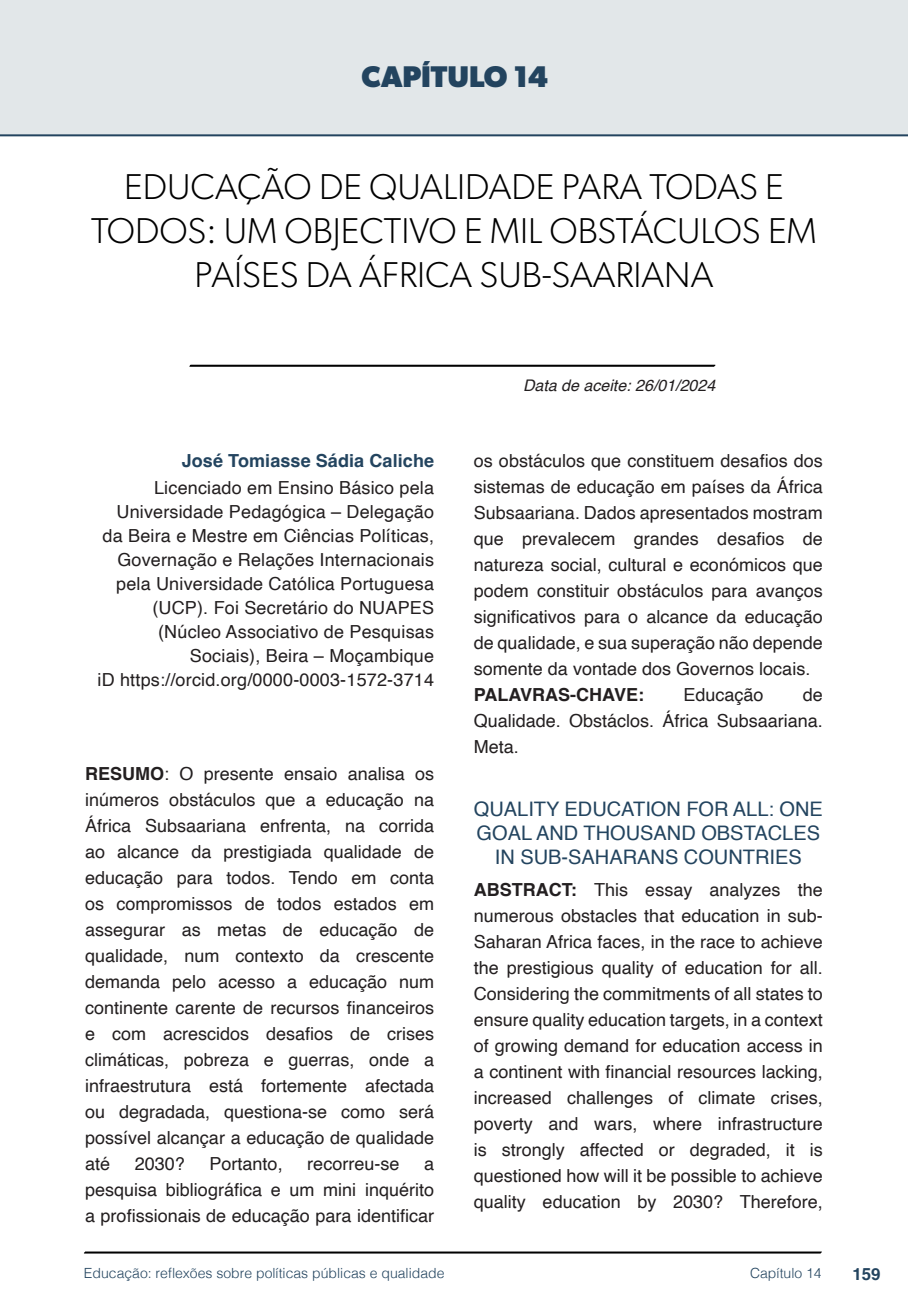
<style>
.page{position:relative;width:908px;height:1304px;background:#fff}
.page>*{position:absolute;margin:0;border:0;box-sizing:border-box;transform-origin:0 0}
.t1{font:300 36px/44px "Gibson";color:#000;text-align:center}
.t2{font:700 30px "Gibson";color:#23445f}
.t3{font:20px/24px "Helvetica";color:#23445f;text-align:center}
.t4{font:18px/26px "Helvetica";letter-spacing:.01em;color:#231f20;text-align:justify}
.t5{font:700 18px "Helvetica";letter-spacing:.005em;color:#23445f}
.t6{font:700 18px "Helvetica";color:#231f20}
.t7{font:700 16.8px "Helvetica";color:#23445f}
.t8{font:italic 16px "Helvetica";color:#231f20}
.t9{font:300 14px "Helvetica";color:#23445f}
.s1{font-weight:700}
</style>
<div class="page">
<svg style="left:84px;top:1251px;width:737px;height:3px;background:#515151"></svg>
<svg style="left:189px;top:364px;width:526px;height:3px;background:#4f4f4f"></svg>
<div style="left:0;top:0;width:907px;height:136px;background:#e2e7e9"></div>
<div style="left:44px;top:72px;width:68px;height:61px;background:#e2e7e9"></div>
<h2 class="t2" style="left:361px;top:58px;width:188px">CAPÍTULO 14</h2>
<h1 class="t1" style="left:91px;top:164px;width:726px">EDUCAÇÃO DE QUALIDADE PARA TODAS E<br>TODOS: UM OBJECTIVO E MIL OBSTÁCULOS EM<br>PAÍSES DA ÁFRICA SUB-SAARIANA</h1>
<p class="t5" style="left:182px;top:450px;width:254px">José Tomiasse Sádia Caliche</p>
<p class="t4" style="left:97px;top:477px;width:338px;line-height:24px;text-align:right">Licenciado em Ensino Básico pela Universidade Pedagógica – Delegação da Beira e Mestre em Ciências Políticas, Governação e Relações Internacionais pela Universidade Católica Portuguesa (UCP). Foi Secretário do NUAPES (Núcleo Associativo de Pesquisas Sociais), Beira – Moçambique<br>iD https://orcid.org/0000-0003-1572-3714</p>
<p class="t4" style="left:85px;top:762px;width:350px"><span class="s1">RESUMO</span>: O presente ensaio analisa os inúmeros obstáculos que a educação na África Subsaariana enfrenta, na corrida ao alcance da prestigiada qualidade de educação para todos. Tendo em conta os compromissos de todos estados em assegurar as metas de educação de qualidade, num contexto da crescente demanda pelo acesso a educação num continente carente de recursos financeiros e com acrescidos desafios de crises climáticas, pobreza e guerras, onde a infraestrutura está fortemente afectada ou degradada, questiona-se como será possível alcançar a educação de qualidade até</p>
<p class="t4" style="left:135px;top:1151px;width:52px">2030?</p>
<p class="t4" style="left:209px;top:1151px;width:75px">Portanto,</p>
<p class="t4" style="left:307px;top:1151px;width:94px">recorreu-se</p>
<p class="t4" style="left:85px;top:1151px;width:350px;text-indent:339px">a pesquisa bibliográfica e um mini inquérito a profissionais de educação para identificar</p>
<p class="t8" style="left:523px;top:373px;width:194px">Data de aceite: 26/01/2024</p>
<p class="t4" style="left:473px;top:448px;width:350px">os obstáculos que constituem desafios dos sistemas de educação em países da África Subsaariana. Dados apresentados mostram que prevalecem grandes desafios de natureza social, cultural e económicos que podem constituir obstáculos para avanços significativos para o alcance da educação de qualidade, e sua superação não depende somente da vontade dos Governos locais.</p>
<p class="t6" style="left:473px;top:683px;width:172px">PALAVRAS-CHAVE:</p>
<p class="t4" style="left:683px;top:682px;width:82px">Educação</p>
<p class="t4" style="left:473px;top:682px;width:350px;text-indent:329px">de Qualidade. Obstáclos. África Subsaariana.<br>Meta.</p>
<p class="t3" style="left:473px;top:798px;width:350px">QUALITY EDUCATION FOR ALL: ONE<br>GOAL AND THOUSAND OBSTACLES<br>IN SUB-SAHARANS COUNTRIES</p>
<p class="t4" style="left:473px;top:877px;width:350px"><span class="s1">ABSTRACT:</span> This essay analyzes the numerous obstacles that education in sub-Saharan Africa faces, in the race to achieve the prestigious quality of education for all.<br>Considering the commitments of all states to ensure quality education targets, in a context of growing demand for education access in a continent with financial resources lacking, increased challenges of climate crises, poverty and wars, where infrastructure is strongly affected or degraded, it is questioned how will it be possible to achieve quality education by 2030? Therefore,</p>
<p class="t9" style="left:84px;top:1261px;width:362px">Educação: reflexões sobre políticas públicas e qualidade</p>
<p class="t9" style="left:749px;top:1261px;width:73px">Capítulo 14</p>
<p class="t7" style="left:851px;top:1264px;width:30px">159</p>
</div>
